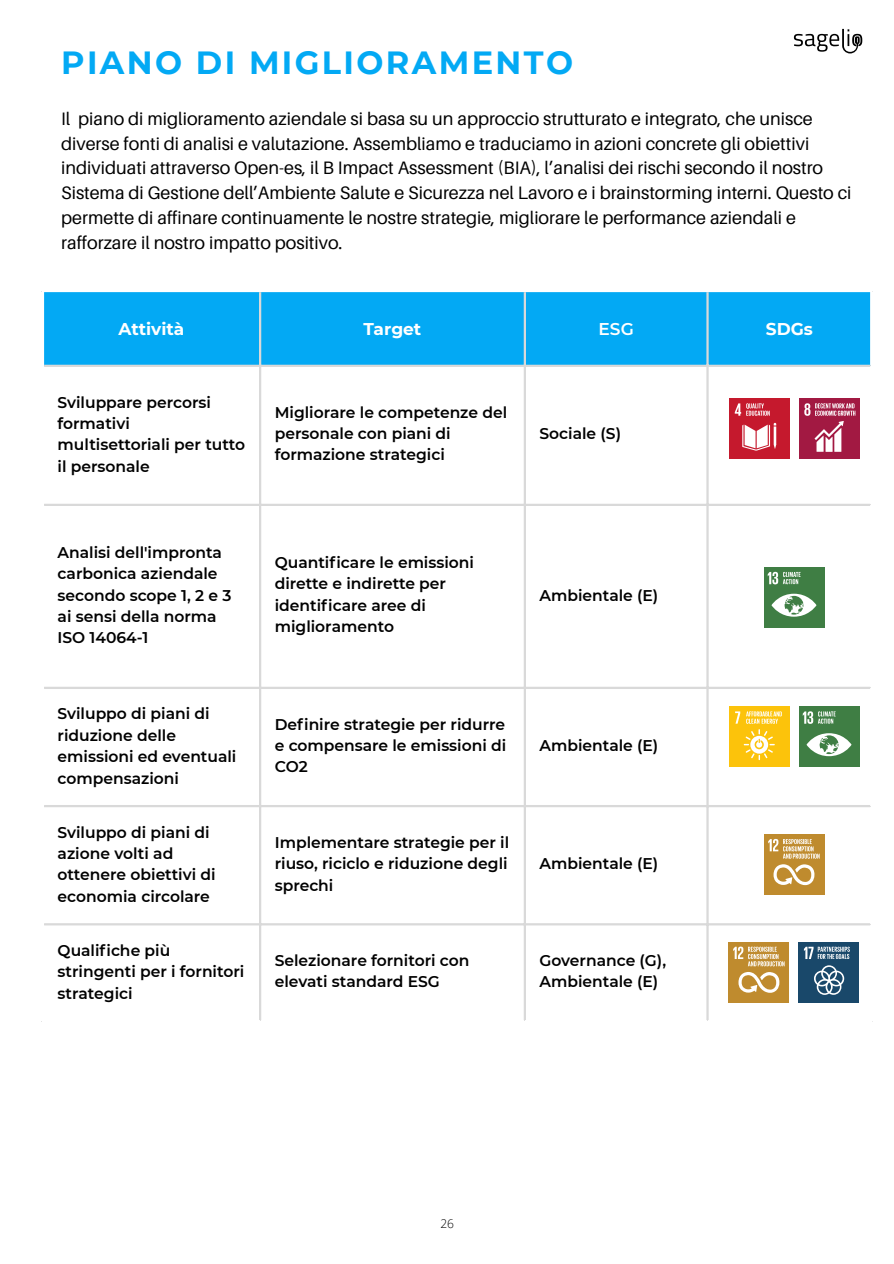
<style>
.page{position:relative;width:894px;height:1264px;background:#fff}
.page>*{position:absolute;margin:0;border:0;box-sizing:border-box;transform-origin:0 0}
.t1{font:700 31.95px "Montserrat";letter-spacing:.075em;color:#03a9f4}
.t2{font:18px/24.8px "Aileron";color:#000}
.t3{font:700 16.95px "Montserrat";color:#fff}
.t4{font:600 16.95px "Montserrat";color:#fff}
.t5{font:600 15.45px/21.5px "Montserrat";color:#000}
.t6{font:300 12px "Open Sans";color:#000}
</style>
<div class="page">
<svg style="left:793px;top:29px;width:69px;height:24px"></svg>
<div style="left:44px;top:292px;width:825px;height:73px;background:#03a9f4"></div>
<hr style="left:259px;top:292px;width:2px;height:728px;background:#d9d9d9">
<hr style="left:523px;top:292px;width:3px;height:728px;background:#d9d9d9">
<hr style="left:706px;top:292px;width:2px;height:728px;background:#d9d9d9">
<hr style="left:44px;top:365px;width:825px;height:2px;background:#d9d9d9">
<hr style="left:44px;top:503px;width:825px;height:3px;background:#d9d9d9">
<hr style="left:44px;top:686px;width:825px;height:3px;background:#d9d9d9">
<hr style="left:44px;top:805px;width:825px;height:2px;background:#d9d9d9">
<hr style="left:44px;top:923px;width:825px;height:2px;background:#d9d9d9">
<div style="left:728px;top:398px;width:61px;height:61px;background:#c5192d"></div>
<svg style="left:742px;top:423px;width:34px;height:27px"></svg>
<svg style="left:734px;top:403px;width:35px;height:13px"></svg>
<div style="left:798px;top:398px;width:61px;height:61px;background:#a21942"></div>
<svg style="left:804px;top:403px;width:51px;height:49px"></svg>
<div style="left:763px;top:567px;width:61px;height:60px;background:#3f7e44"></div>
<svg style="left:767px;top:572px;width:49px;height:44px"></svg>
<div style="left:728px;top:706px;width:61px;height:61px;background:#fcc30b"></div>
<svg style="left:735px;top:711px;width:46px;height:12px"></svg>
<svg style="left:743px;top:729px;width:31px;height:31px"></svg>
<div style="left:798px;top:706px;width:61px;height:61px;background:#3f7e44"></div>
<svg style="left:802px;top:711px;width:49px;height:45px"></svg>
<div style="left:763px;top:834px;width:61px;height:60px;background:#bf8b2e"></div>
<svg style="left:768px;top:839px;width:51px;height:46px"></svg>
<div style="left:728px;top:941px;width:61px;height:61px;background:#bf8b2e"></div>
<svg style="left:733px;top:946px;width:51px;height:46px"></svg>
<div style="left:798px;top:941px;width:60px;height:61px;background:#19486a"></div>
<svg style="left:803px;top:946px;width:46px;height:48px"></svg>
<h1 class="t1" style="left:61px;top:43px;width:513px">PIANO DI MIGLIORAMENTO</h1>
<p class="t2" style="left:61px;top:106px;width:791px">Il piano di miglioramento aziendale si basa su un approccio strutturato e integrato, che unisce diverse fonti di analisi e valutazione. Assembliamo e traduciamo in azioni concrete gli obiettivi individuati attraverso Open-es, il B Impact Assessment (BIA), l’analisi dei rischi secondo il nostro Sistema di Gestione dell’Ambiente Salute e Sicurezza nel Lavoro e i brainstorming interni. Questo ci permette di affinare continuamente le nostre strategie, migliorare le performance aziendali e rafforzare il nostro impatto positivo.</p>
<p class="t3" style="left:118px;top:318px;width:67px">Attività</p>
<p class="t3" style="left:363px;top:318px;width:59px">Target</p>
<p class="t4" style="left:598px;top:318px;width:37px">ESG</p>
<p class="t3" style="left:765px;top:318px;width:49px">SDGs</p>
<p class="t5" style="left:58px;top:391px;width:189px">Sviluppare percorsi formativi multisettoriali per tutto il personale</p>
<p class="t5" style="left:275px;top:401px;width:234px">Migliorare le competenze del personale con piani di formazione strategici</p>
<p class="t5" style="left:58px;top:541px;width:175px">Analisi dell'impronta carbonica aziendale secondo scope 1, 2 e 3 ai sensi della norma<br>ISO 14064-1</p>
<p class="t5" style="left:275px;top:551px;width:201px">Quantificare le emissioni dirette e indirette per identificare aree di miglioramento</p>
<p class="t5" style="left:58px;top:703px;width:180px">Sviluppo di piani di riduzione delle emissioni ed eventuali compensazioni</p>
<p class="t5" style="left:275px;top:713px;width:233px;text-align:justify">Definire strategie per ridurre e compensare le emissioni di CO2</p>
<p class="t5" style="left:58px;top:821px;width:159px">Sviluppo di piani di azione volti ad ottenere obiettivi di economia circolare</p>
<p class="t5" style="left:275px;top:831px;width:236px;text-align:justify">Implementare strategie per il riuso, riciclo e riduzione degli sprechi</p>
<p class="t5" style="left:539px;top:423px;width:83px">Sociale (S)</p>
<p class="t5" style="left:539px;top:584px;width:120px">Ambientale (E)</p>
<p class="t5" style="left:539px;top:734px;width:120px">Ambientale (E)</p>
<p class="t5" style="left:539px;top:852px;width:120px">Ambientale (E)</p>
<p class="t5" style="left:58px;top:939px;width:188px">Qualifiche più stringenti per i fornitori strategici</p>
<p class="t5" style="left:275px;top:949px;width:196px">Selezionare fornitori con elevati standard ESG</p>
<p class="t5" style="left:539px;top:949px;width:128px">Governance (G),<br>Ambientale (E)</p>
<p class="t6" style="left:440px;top:1215px;width:15px">26</p>
</div>
